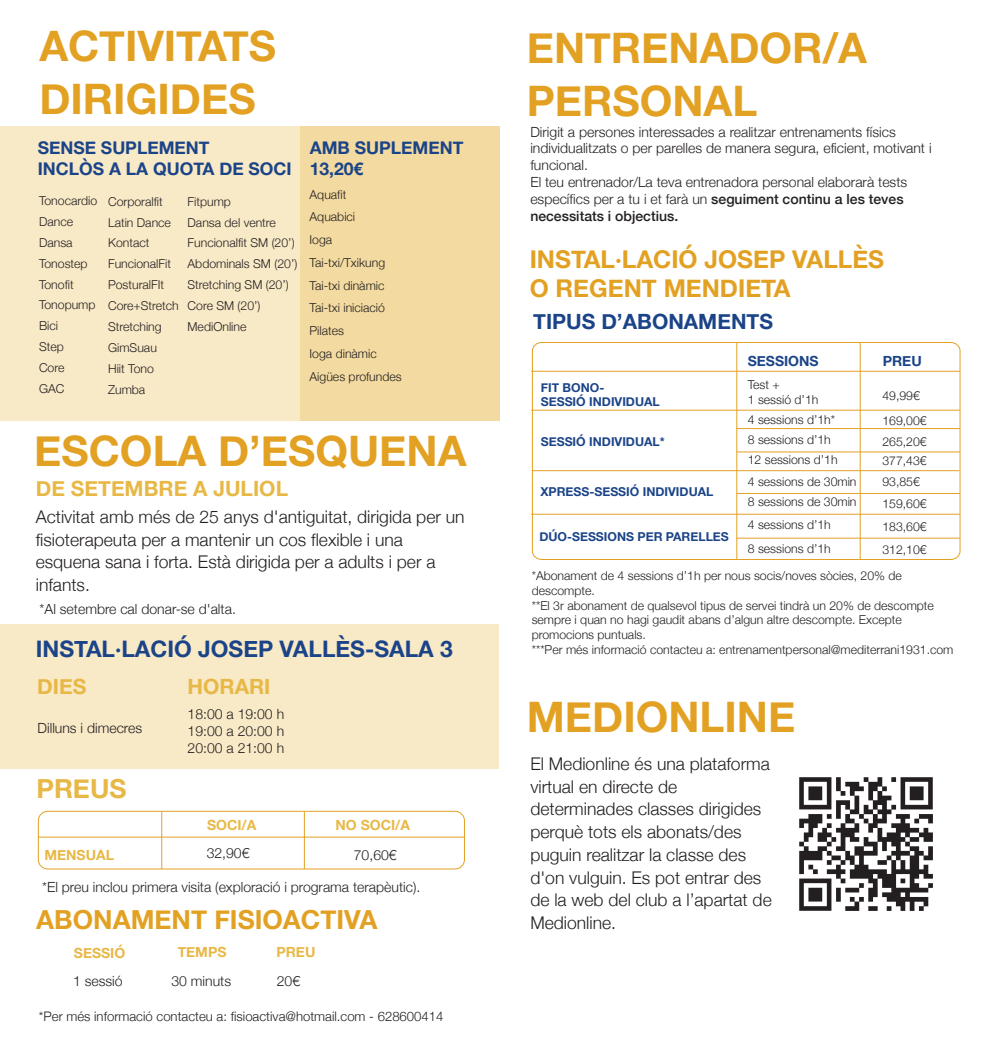
<style>
.page{position:relative;width:993px;height:1052px;background:#fff}
.page>*{position:absolute;margin:0;border:0;box-sizing:border-box;transform-origin:0 0}
.t1{font:700 42px/53px "Helvetica Neue";color:#e3a123}
.t2{font:700 26.25px "Helvetica Neue";color:#e3a123}
.t3{font:700 26.25px "Helvetica Neue";color:#e8b846}
.t4{font:700 24.5px/29.4px "Helvetica Neue";color:#e3a123}
.t5{font:700 22.75px "Helvetica Neue";color:#1b4488}
.t6{font:700 21px "Helvetica Neue";color:#e8b846}
.t7{font:700 21px "Helvetica Neue";color:#1b4488}
.t8{font:300 17.5px/22.8px "Helvetica Neue";color:#231f20}
.t9{font:700 17.5px/21px "Helvetica Neue";color:#1b4488}
.t10{font:300 14px/16.8px "Helvetica Neue";color:#231f20;text-align:justify}
.t11{font:700 14px "Helvetica Neue";color:#e8b846}
.t12{font:700 14px "Helvetica Neue";color:#1b4488}
.t13{font:300 13.12px "Helvetica Neue";color:#231f20}
.t14{font:300 12.25px/20.8px "Helvetica Neue";color:#231f20}
.t15{font:700 12.25px/14.7px "Helvetica Neue";color:#1b4488}
.s1{font-weight:500}
</style>
<div class="page">
<div style="left:0;top:624px;width:499px;height:145px;background:#f8e9c7"></div>
<div style="left:0;top:127px;width:499px;height:294px;background:#f8e9c7"></div>
<div style="left:300px;top:127px;width:199px;height:294px;background:#f3daa0"></div>
<div style="left:38px;top:811px;width:427px;height:58px;border:1px solid #e3a123;border-radius:9px"></div>
<hr style="left:304px;top:811px;width:1px;height:58px;background:#e3a123">
<hr style="left:38px;top:836px;width:426px;height:1px;background:#e3a123">
<hr style="left:161px;top:811px;width:1px;height:58px;background:#e3a123">
<div style="left:532px;top:342px;width:428px;height:218px;border:1px solid #e3a123;border-radius:9px"></div>
<hr style="left:736px;top:342px;width:1px;height:217px;background:#e3a123">
<hr style="left:859px;top:342px;width:1px;height:217px;background:#e3a123">
<hr style="left:531px;top:410px;width:428px;height:1px;background:#e3a123">
<hr style="left:531px;top:371px;width:428px;height:1px;background:#e3a123">
<hr style="left:531px;top:470px;width:428px;height:1px;background:#e3a123">
<hr style="left:736px;top:428px;width:223px;height:1px;background:#e3a123">
<hr style="left:736px;top:493px;width:223px;height:1px;background:#e3a123">
<hr style="left:736px;top:538px;width:223px;height:1px;background:#e3a123">
<hr style="left:736px;top:451px;width:223px;height:1px;background:#e3a123">
<hr style="left:531px;top:514px;width:428px;height:1px;background:#e3a123">
<img style="left:799px;top:777px;width:134px;height:134px">
<h1 class="t1" style="left:39px;top:21px;width:238px">ACTIVITATS<br>DIRIGIDES</h1>
<h3 class="t9" style="left:38px;top:138px;width:255px">SENSE SUPLEMENT<br>INCLÒS A LA QUOTA DE SOCI</h3>
<p class="t14" style="left:39px;top:189px;width:60px">Tonocardio<br>Dance<br>Dansa<br>Tonostep<br>Tonofit<br>Tonopump<br>Bici<br>Step<br>Core<br>GAC</p>
<h3 class="t9" style="left:309px;top:138px;width:155px">AMB SUPLEMENT<br>13,20€</h3>
<p class="t14" style="left:187px;top:190px;width:111px">Fitpump<br>Dansa del ventre<br>Funcionalfit SM (20’)<br>Abdominals SM (20’)<br>Stretching SM (20’)<br>Core SM (20’)<br>MediOnline</p>
<p class="t14" style="left:309px;top:182px;width:94px;line-height:22.8px">Aquafit<br>Aquabici<br>Ioga<br>Tai-txi/Txikung<br>Tai-txi dinàmic<br>Tai-txi iniciació<br>Pilates<br>Ioga dinàmic<br>Aigües profundes</p>
<p class="t14" style="left:108px;top:190px;width:72px">Corporalfit<br>Latin Dance<br>Kontact<br>FuncionalFit<br>PosturalFIt<br>Core+Stretch<br>Stretching<br>GimSuau<br>Hiit Tono<br>Zumba</p>
<h1 class="t1" style="left:34px;top:426px;width:433px">ESCOLA D’ESQUENA</h1>
<h3 class="t6" style="left:36px;top:472px;width:254px">DE SETEMBRE A JULIOL</h3>
<h3 class="t8" style="left:36px;top:504px;width:430px">Activitat amb més de 25 anys d'antiguitat, dirigida per un fisioterapeuta per a mantenir un cos flexible i una esquena sana i forta. Està dirigida per a adults i per a infants.</h3>
<p class="t10" style="left:40px;top:599px;width:198px">*Al setembre cal donar-se d'alta.</p>
<h3 class="t5" style="left:36px;top:630px;width:418px">INSTAL·LACIÓ JOSEP VALLÈS-SALA 3</h3>
<h3 class="t6" style="left:37px;top:670px;width:50px">DIES</h3>
<p class="t10" style="left:38px;top:718px;width:106px">Dilluns i dimecres</p>
<h2 class="t3" style="left:36px;top:768px;width:91px">PREUS</h2>
<h3 class="t6" style="left:187px;top:670px;width:84px">HORARI</h3>
<p class="t10" style="left:187px;top:704px;width:98px">18:00 a 19:00 h 19:00 a 20:00 h 20:00 a 21:00 h</p>
<p class="t11" style="left:207px;top:813px;width:51px">SOCI/A</p>
<p class="t11" style="left:335px;top:813px;width:76px">NO SOCI/A</p>
<p class="t11" style="left:44px;top:844px;width:71px">MENSUAL</p>
<p class="t10" style="left:207px;top:844px;width:44px">32,90€</p>
<p class="t10" style="left:354px;top:846px;width:44px">70,60€</p>
<p class="t10" style="left:42px;top:877px;width:379px">*El preu inclou primera visita (exploració i programa terapèutic).</p>
<h2 class="t2" style="left:36px;top:899px;width:342px">ABONAMENT FISIOACTIVA</h2>
<p class="t11" style="left:74px;top:941px;width:53px">SESSIÓ</p>
<p class="t11" style="left:178px;top:941px;width:50px">TEMPS</p>
<p class="t10" style="left:73px;top:971px;width:51px">1 sessió</p>
<p class="t10" style="left:171px;top:971px;width:61px">30 minuts</p>
<p class="t11" style="left:276px;top:941px;width:40px">PREU</p>
<p class="t10" style="left:277px;top:971px;width:25px">20€</p>
<p class="t13" style="left:39px;top:1006px;width:406px">*Per més informació contacteu a: fisioactiva@hotmail.com - 628600414</p>
<h1 class="t1" style="left:526px;top:22px;width:341px">ENTRENADOR/A<br>PERSONAL</h1>
<p class="t10" style="left:530px;top:122px;width:402px;text-align:left">Dirigit a persones interessades a realitzar entrenaments físics individualitzats o per parelles de manera segura, eficient, motivant i funcional.<br>El teu entrenador/La teva entrenadora personal elaborarà tests específics per a tu i et farà un <span class="s1">seguiment continu a les teves necessitats i objectius.</span></p>
<h3 class="t4" style="left:529px;top:245px;width:356px">INSTAL·LACIÓ JOSEP VALLÈS<br>O REGENT MENDIETA</h3>
<h3 class="t7" style="left:533px;top:305px;width:241px">TIPUS D’ABONAMENTS</h3>
<p class="t15" style="left:540px;top:380px;width:120px">FIT BONO-<br>SESSIÓ INDIVIDUAL</p>
<p class="t15" style="left:540px;top:435px;width:125px">SESSIÓ INDIVIDUAL*</p>
<p class="t15" style="left:540px;top:485px;width:174px">XPRESS-SESSIÓ INDIVIDUAL</p>
<p class="t15" style="left:539px;top:530px;width:191px">DÚO-SESSIONS PER PARELLES</p>
<p class="t12" style="left:747px;top:350px;width:72px">SESSIONS</p>
<p class="t12" style="left:882px;top:350px;width:40px">PREU</p>
<p class="t14" style="left:747px;top:376px;width:72px;line-height:14.7px">Test +<br>1 sessió d’1h</p>
<p class="t14" style="left:882px;top:383px;width:46px;line-height:24.3px">49,99€<br>169,00€</p>
<p class="t14" style="left:882px;top:431px;width:46px;line-height:18.7px">265,20€<br>377,43€</p>
<p class="t14" style="left:747px;top:409px;width:89px;line-height:20.1px">4 sessions d’1h*<br>8 sessions d’1h</p>
<p class="t14" style="left:747px;top:449px;width:91px">12 sessions d’1h</p>
<p class="t14" style="left:747px;top:470px;width:110px">4 sessions de 30min<br>8 sessions de 30min</p>
<p class="t14" style="left:747px;top:512px;width:85px;line-height:23.8px">4 sessions d’1h<br>8 sessions d’1h</p>
<p class="t14" style="left:882px;top:470px;width:46px;line-height:21.5px">93,85€<br>159,60€</p>
<p class="t14" style="left:882px;top:513px;width:46px;line-height:23.6px">183,60€<br>312,10€</p>
<p class="t14" style="left:531px;top:567px;width:423px;line-height:14.7px">*Abonament de 4 sessions d’1h per nous socis/noves sòcies, 20% de descompte.<br>**El 3r abonament de qualsevol tipus de servei tindrà un 20% de descompte sempre i quan no hagi gaudit abans d’algun altre descompte. Excepte promocions puntuals.<br>***Per més informació contacteu a: entrenamentpersonal@mediterrani1931.com</p>
<h1 class="t1" style="left:526px;top:691px;width:270px">MEDIONLINE</h1>
<h3 class="t8" style="left:530px;top:751px;width:243px">El Medionline és una plataforma virtual en directe de determinades classes dirigides perquè tots els abonats/des puguin realitzar la classe des d'on vulguin. Es pot entrar des de la web del club a l’apartat de<br>Medionline.</h3>
</div>
